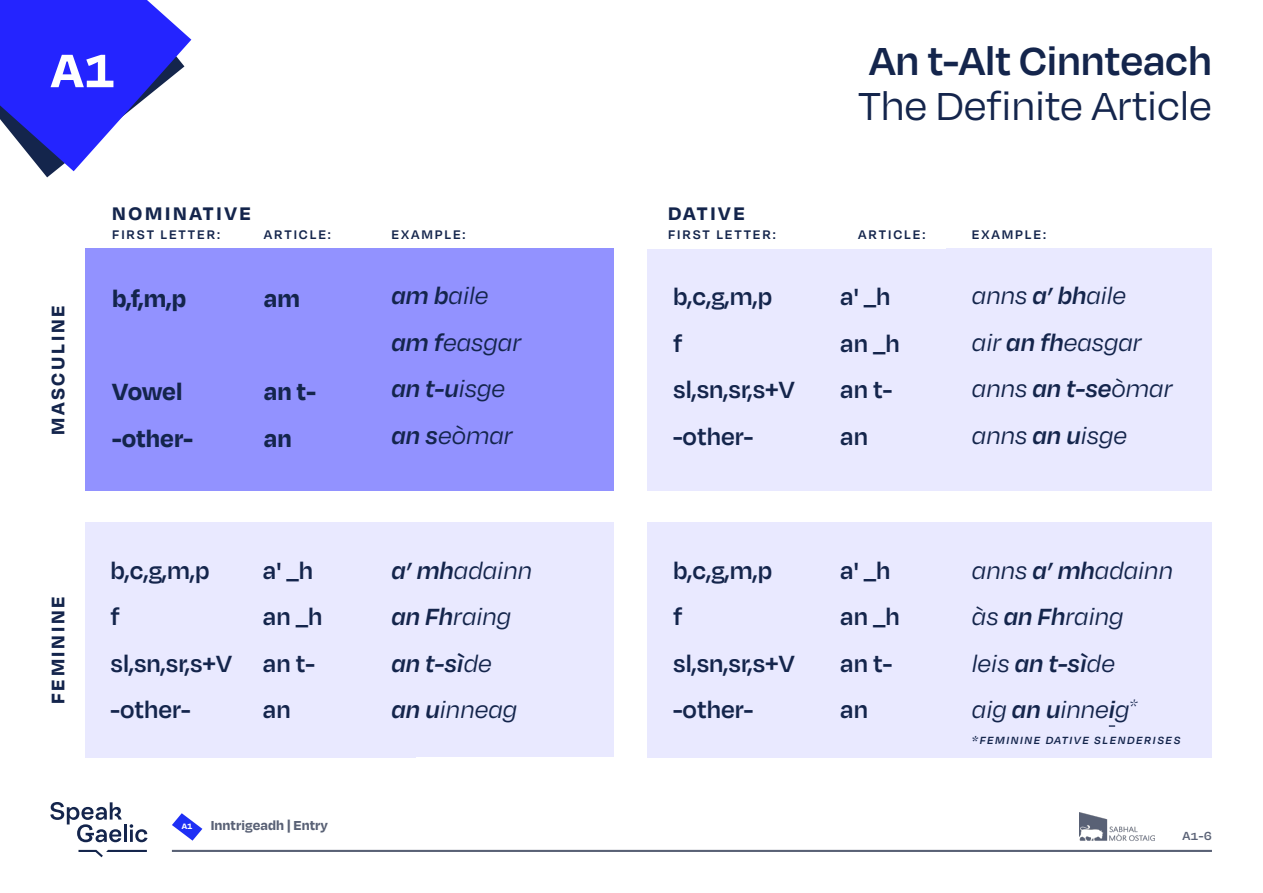
<style>
.page{position:relative;width:1263px;height:893px;background:#fff}
.page>*{position:absolute;margin:0;border:0;box-sizing:border-box;transform-origin:0 0}
.t1{font:700 54px "Degular";color:#fff}
.t2{font:45px "Degular";letter-spacing:-.005em;color:#14254c}
.t3{font:600 45px "Degular";letter-spacing:-.005em;color:#14254c}
.t4{font:italic 27px/46.5px "Degular";color:#14254c}
.t5{font:600 27px/46.7px "Degular";color:#14254c}
.t6{font:700 27px/46.5px "Degular";color:#14254c}
.t7{font:700 21px "Degular";letter-spacing:.13em;color:#14254c}
.t8{font:700 15px "Degular";letter-spacing:.005em;color:#596175}
.t9{font:600 14.4px "Degular";letter-spacing:.13em;color:#14254c}
.t10{font:600 13.5px "Degular";color:#596175}
.t11{font:italic 600 12px "Degular";letter-spacing:.13em;color:#14254c}
.s1{font-weight:600}
.s2{font-size:9px;color:#fff}
</style>
<div class="page">
<div style="left:85px;top:248px;width:330px;height:242px;background:#9292ff"></div>
<div style="left:366px;top:248px;width:248px;height:242px;background:#9292ff"></div>
<div style="left:648px;top:249px;width:364px;height:241px;background:#e9e9ff"></div>
<div style="left:648px;top:522px;width:364px;height:236px;background:#e9e9ff"></div>
<div style="left:85px;top:522px;width:330px;height:236px;background:#e9e9ff"></div>
<div style="left:366px;top:522px;width:248px;height:235px;background:#e9e9ff"></div>
<div style="left:946px;top:522px;width:266px;height:236px;background:#e9e9ff"></div>
<svg style="left:1109px;top:725px;width:6px;height:2px"></svg>
<div style="left:946px;top:248px;width:266px;height:242px;background:#e9e9ff"></div>
<hr style="left:124px;top:825px;width:3px;height:17px;background:#14254c">
<svg style="left:130px;top:824px;width:18px;height:18px"></svg>
<svg style="left:50px;top:802px;width:72px;height:40px"></svg>
<svg style="left:78px;top:850px;width:69px;height:7px"></svg>
<svg style="left:172px;top:813px;width:30px;height:28px"></svg>
<img style="left:1079px;top:812px;width:75px;height:29px">
<hr style="left:172px;top:850px;width:1040px;height:2px;background:#596175">
<svg style="left:0;top:0;width:191px;height:177px"></svg>
<h1 class="t1" style="left:51px;top:36px;width:67px">A1</h1>
<p class="t7" style="left:112px;top:200px;width:140px">NOMINATIVE</p>
<p class="t7" style="left:668px;top:200px;width:78px">DATIVE</p>
<h2 class="t3" style="left:869px;top:33px;width:344px">An t-Alt Cinnteach</h2>
<h2 class="t2" style="left:858px;top:79px;width:355px">The Definite Article</h2>
<p class="t7" style="left:45px;top:435px;width:131px;rotate:-90deg">MASCULINE</p>
<p class="t7" style="left:45px;top:704px;width:109px;rotate:-90deg">FEMININE</p>
<p class="t9" style="left:112px;top:226px;width:109px">FIRST LETTER:</p>
<p class="t9" style="left:668px;top:226px;width:109px">FIRST LETTER:</p>
<p class="t9" style="left:264px;top:226px;width:69px">ARTICLE:</p>
<p class="t9" style="left:391px;top:226px;width:76px">EXAMPLE:</p>
<p class="t9" style="left:858px;top:226px;width:69px">ARTICLE:</p>
<p class="t9" style="left:972px;top:226px;width:76px">EXAMPLE:</p>
<p class="t6" style="left:112px;top:274px;width:75px">b,f,m,p</p>
<p class="t6" style="left:112px;top:367px;width:82px">Vowel -other-</p>
<p class="t6" style="left:264px;top:274px;width:38px">am</p>
<p class="t6" style="left:264px;top:367px;width:54px">an t&shy;an</p>
<p class="t4" style="left:391px;top:272px;width:131px"><span class="s1">am b</span>aile <span class="s1">am f</span>easgar <span class="s1">an t-u</span>isge <span class="s1">an s</span>eòmar</p>
<p class="t5" style="left:673px;top:272px;width:123px">b,c,g,m,p<br>f sl,sn,sr,s+V -other-</p>
<p class="t5" style="left:840px;top:272px;width:61px">a' _h an _h an t&shy;an</p>
<p class="t4" style="left:972px;top:272px;width:202px">anns <span class="s1">a’ bh</span>aile<br>air <span class="s1">an fh</span>easgar anns <span class="s1">an t-se</span>òmar anns <span class="s1">an u</span>isge</p>
<p class="t5" style="left:111px;top:546px;width:123px">b,c,g,m,p<br>f sl,sn,sr,s+V -other-</p>
<p class="t5" style="left:263px;top:546px;width:61px">a' _h an _h an t&shy;an</p>
<p class="t4" style="left:391px;top:546px;width:142px"><span class="s1">a’ mh</span>adainn <span class="s1">an Fh</span>raing <span class="s1">an t-sì</span>de<br><span class="s1">an u</span>inneag</p>
<p class="t4" style="left:972px;top:546px;width:203px">anns <span class="s1">a’ mh</span>adainn às <span class="s1">an Fh</span>raing<br>leis <span class="s1">an t-sì</span>de<br>aig <span class="s1">an u</span>inne<span class="s1">i</span>g<sup>*</sup></p>
<p class="t5" style="left:673px;top:546px;width:123px">b,c,g,m,p<br>f sl,sn,sr,s+V -other-</p>
<p class="t5" style="left:840px;top:546px;width:61px">a' _h an _h an t&shy;an</p>
<p class="t8" style="left:182px;top:816px;width:148px"><span class="s2">A1</span> Inntrigeadh | Entry</p>
<p class="t11" style="left:972px;top:733px;width:210px">*FEMININE DATIVE SLENDERISES</p>
<p class="t10" style="left:1182px;top:828px;width:31px">A1-6</p>
</div>
